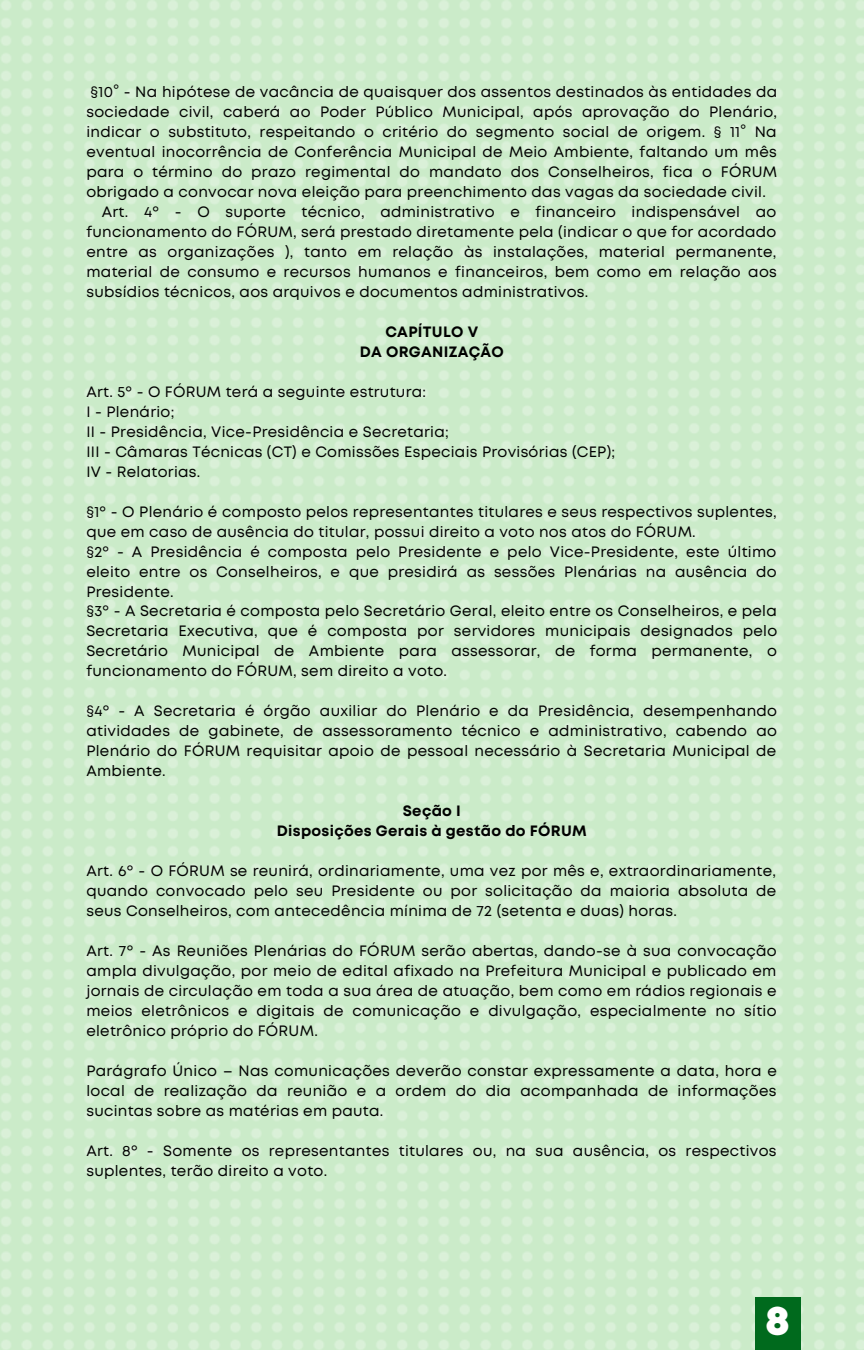
<style>
.page{position:relative;width:864px;height:1350px;background:#fff}
.page>*{position:absolute;margin:0;border:0;box-sizing:border-box;transform-origin:0 0}
.t1{font:800 40.5px "Raleway";color:#fff}
.t2{font:15.08px/20px "Mont";letter-spacing:.02em;color:#000;text-align:justify}
.t3{font:700 15.08px "Mont";letter-spacing:.02em;color:#000}
</style>
<div class="page">
<img style="left:0;top:0;width:864px;height:1350px">
<div style="left:755px;top:1297px;width:45px;height:53px;background:#006a1d"></div>
<p class="t2" style="left:86px;top:83px;width:692px">§10° - Na hipótese de vacância de quaisquer dos assentos destinados às entidades da sociedade civil, caberá ao Poder Público Municipal, após aprovação do Plenário, indicar o substituto, respeitando o critério do segmento social de origem. § 11° Na eventual inocorrência de Conferência Municipal de Meio Ambiente, faltando um mês para o término do prazo regimental do mandato dos Conselheiros, fica o FÓRUM obrigado a convocar nova eleição para preenchimento das vagas da sociedade civil.</p>
<p class="t2" style="left:86px;top:203px;width:692px;text-indent:15px">Art. 4º - O suporte técnico, administrativo e financeiro indispensável ao funcionamento do FÓRUM, será prestado diretamente pela (indicar o que for acordado entre as organizações ), tanto em relação às instalações, material permanente, material de consumo e recursos humanos e financeiros, bem como em relação aos subsídios técnicos, aos arquivos e documentos administrativos.</p>
<p class="t3" style="left:385px;top:326px;width:94px">CAPÍTULO V</p>
<p class="t3" style="left:360px;top:346px;width:146px">DA ORGANIZAÇÃO</p>
<p class="t2" style="left:86px;top:383px;width:341px">Art. 5º - O FÓRUM terá a seguinte estrutura:</p>
<p class="t2" style="left:86px;top:403px;width:90px">I - Plenário;</p>
<p class="t2" style="left:86px;top:423px;width:364px">II - Presidência, Vice-Presidência e Secretaria;</p>
<p class="t2" style="left:86px;top:443px;width:530px">III - Câmaras Técnicas (CT) e Comissões Especiais Provisórias (CEP);</p>
<p class="t2" style="left:86px;top:463px;width:116px">IV - Relatorias.</p>
<p class="t2" style="left:86px;top:502px;width:692px">§1º - O Plenário é composto pelos representantes titulares e seus respectivos suplentes, que em caso de ausência do titular, possui direito a voto nos atos do FÓRUM.</p>
<p class="t2" style="left:86px;top:542px;width:692px">§2º - A Presidência é composta pelo Presidente e pelo Vice-Presidente, este último eleito entre os Conselheiros, e que presidirá as sessões Plenárias na ausência do Presidente.</p>
<p class="t2" style="left:86px;top:602px;width:692px">§3º - A Secretaria é composta pelo Secretário Geral, eleito entre os Conselheiros, e pela Secretaria Executiva, que é composta por servidores municipais designados pelo Secretário Municipal de Ambiente para assessorar, de forma permanente, o funcionamento do FÓRUM, sem direito a voto.</p>
<p class="t2" style="left:86px;top:702px;width:692px">§4º - A Secretaria é órgão auxiliar do Plenário e da Presidência, desempenhando atividades de gabinete, de assessoramento técnico e administrativo, cabendo ao Plenário do FÓRUM requisitar apoio de pessoal necessário à Secretaria Municipal de Ambiente.</p>
<p class="t3" style="left:403px;top:805px;width:60px">Seção I</p>
<p class="t3" style="left:277px;top:825px;width:311px">Disposições Gerais à gestão do FÓRUM</p>
<p class="t2" style="left:86px;top:862px;width:692px">Art. 6º - O FÓRUM se reunirá, ordinariamente, uma vez por mês e, extraordinariamente, quando convocado pelo seu Presidente ou por solicitação da maioria absoluta de seus Conselheiros, com antecedência mínima de 72 (setenta e duas) horas.</p>
<p class="t2" style="left:86px;top:942px;width:692px">Art. 7º - As Reuniões Plenárias do FÓRUM serão abertas, dando-se à sua convocação ampla divulgação, por meio de edital afixado na Prefeitura Municipal e publicado em jornais de circulação em toda a sua área de atuação, bem como em rádios regionais e meios eletrônicos e digitais de comunicação e divulgação, especialmente no sítio eletrônico próprio do FÓRUM.</p>
<p class="t2" style="left:86px;top:1062px;width:692px">Parágrafo Único – Nas comunicações deverão constar expressamente a data, hora e local de realização da reunião e a ordem do dia acompanhada de informações sucintas sobre as matérias em pauta.</p>
<p class="t2" style="left:86px;top:1141px;width:692px">Art. 8º - Somente os representantes titulares ou, na sua ausência, os respectivos suplentes, terão direito a voto.</p>
<p class="t1" style="left:765px;top:1297px;width:26px">8</p>
</div>
